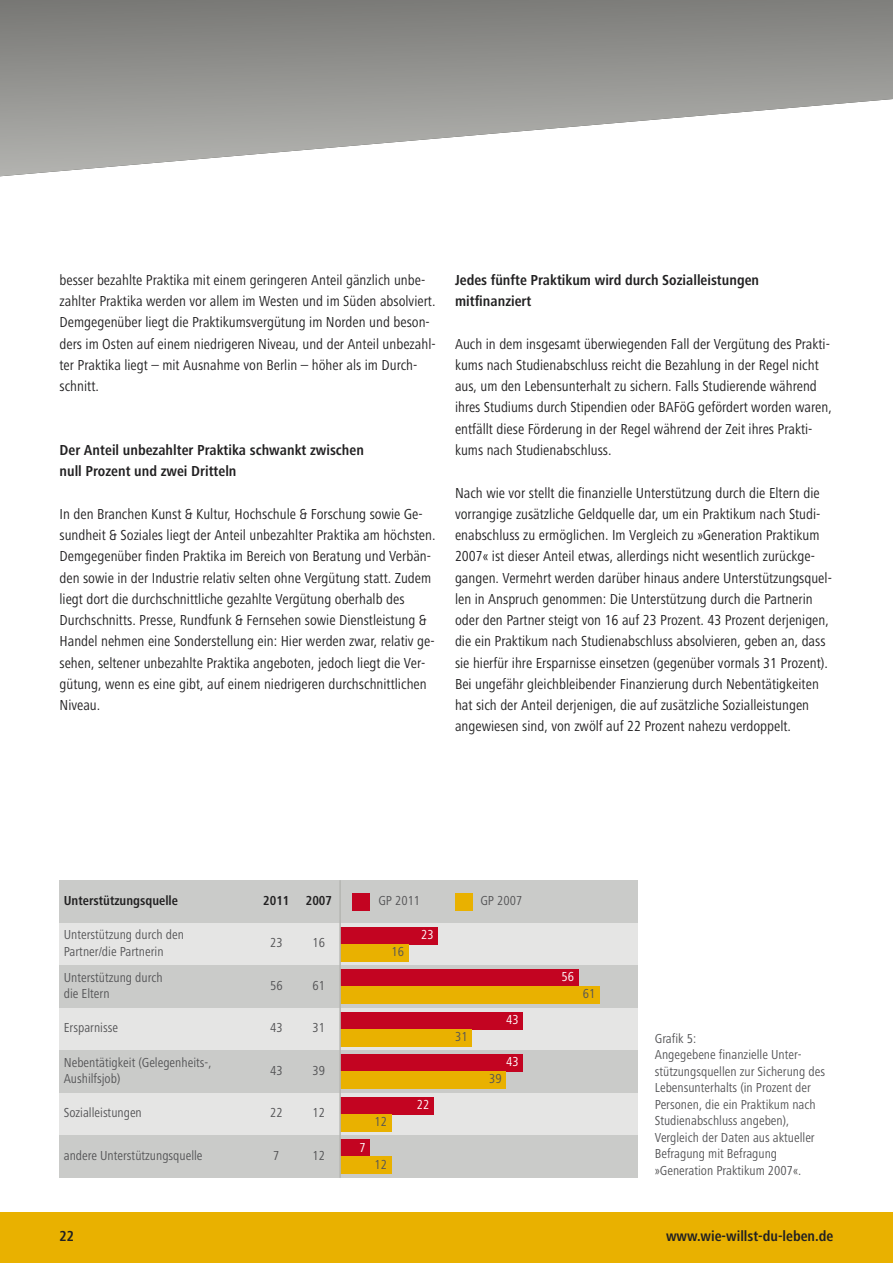
<style>
.page{position:relative;width:893px;height:1263px;background:#fff}
.page>*{position:absolute;margin:0;border:0;box-sizing:border-box;transform-origin:0 0}
.t1{font:condensed 15px/21.3px "Frutiger Next LT";color:#222122}
.t2{font:700 condensed 15px/21.3px "Frutiger Next LT";color:#222122}
.t3{font:condensed 13.5px/16.5px "Frutiger Next LT";color:#545456}
.t4{font:700 condensed 13.5px "Frutiger Next LT";color:#222122}
.t5{font:condensed 13.5px "Frutiger Next LT";color:#fff}
</style>
<div class="page">
<div style="left:0;top:1212px;width:893px;height:51px;background:#e9b100"></div>
<svg style="left:0;top:0;width:893px;height:177px"></svg>
<div style="left:60px;top:901px;width:578px;height:256px;background:#e5e5e4"></div>
<div style="left:60px;top:880px;width:578px;height:43px;background:#cacbc9"></div>
<div style="left:60px;top:965px;width:578px;height:43px;background:#cacbc9"></div>
<div style="left:60px;top:1050px;width:578px;height:43px;background:#cacbc9"></div>
<div style="left:60px;top:1135px;width:578px;height:43px;background:#cacbc9"></div>
<div style="left:340px;top:927px;width:98px;height:17px;background:#c30421"></div>
<div style="left:340px;top:944px;width:68px;height:17px;background:#e9b100"></div>
<div style="left:340px;top:969px;width:238px;height:17px;background:#c30421"></div>
<div style="left:340px;top:986px;width:260px;height:17px;background:#e9b100"></div>
<div style="left:340px;top:1012px;width:183px;height:17px;background:#c30421"></div>
<div style="left:340px;top:1029px;width:132px;height:17px;background:#e9b100"></div>
<div style="left:340px;top:1054px;width:183px;height:17px;background:#c30421"></div>
<div style="left:340px;top:1071px;width:166px;height:17px;background:#e9b100"></div>
<div style="left:340px;top:1097px;width:94px;height:17px;background:#c30421"></div>
<div style="left:340px;top:1114px;width:51px;height:17px;background:#e9b100"></div>
<div style="left:340px;top:1140px;width:30px;height:17px;background:#c30421"></div>
<div style="left:340px;top:1157px;width:51px;height:17px;background:#e9b100"></div>
<div style="left:353px;top:893px;width:17px;height:17px;background:#c30421"></div>
<div style="left:455px;top:893px;width:17px;height:17px;background:#e9b100"></div>
<hr style="left:339px;top:880px;width:2px;height:298px;background:#b5b6b2">
<p class="t1" style="left:60px;top:271px;width:378px">besser bezahlte Praktika mit einem geringeren Anteil gänzlich unbe&shy;zahlter Praktika werden vor allem im Westen und im Süden absolviert.<br>Demgegenüber liegt die Praktikumsvergütung im Norden und beson&shy;ders im Osten auf einem niedrigeren Niveau, und der Anteil unbezahl&shy;ter Praktika liegt – mit Ausnahme von Berlin – höher als im Durch&shy;schnitt.</p>
<p class="t2" style="left:60px;top:441px;width:306px">Der Anteil unbezahlter Praktika schwankt zwischen null Prozent und zwei Dritteln</p>
<p class="t1" style="left:60px;top:505px;width:378px">In den Branchen Kunst &amp; Kultur, Hochschule &amp; Forschung sowie Ge&shy;sundheit &amp; Soziales liegt der Anteil unbezahlter Praktika am höchsten.<br>Demgegenüber finden Praktika im Bereich von Beratung und Verbän&shy;den sowie in der Industrie relativ selten ohne Vergütung statt. Zudem liegt dort die durchschnittliche gezahlte Vergütung oberhalb des Durchschnitts. Presse, Rundfunk &amp; Fernsehen sowie Dienstleistung &amp; Handel nehmen eine Sonderstellung ein: Hier werden zwar, relativ ge&shy;sehen, seltener unbezahlte Praktika angeboten, jedoch liegt die Ver&shy;gütung, wenn es eine gibt, auf einem niedrigeren durchschnittlichen Niveau.</p>
<p class="t2" style="left:455px;top:271px;width:306px">Jedes fünfte Praktikum wird durch Sozialleistungen mitfinanziert</p>
<p class="t1" style="left:455px;top:335px;width:378px">Auch in dem insgesamt überwiegenden Fall der Vergütung des Prakti&shy;kums nach Studienabschluss reicht die Bezahlung in der Regel nicht aus, um den Lebensunterhalt zu sichern. Falls Studierende während ihres Studiums durch Stipendien oder BAFöG gefördert worden waren, entfällt diese Förderung in der Regel während der Zeit ihres Prakti&shy;kums nach Studienabschluss.</p>
<p class="t1" style="left:455px;top:483px;width:378px">Nach wie vor stellt die finanzielle Unterstützung durch die Eltern die vorrangige zusätzliche Geldquelle dar, um ein Praktikum nach Studi&shy;enabschluss zu ermöglichen. Im Vergleich zu »Generation Praktikum 2007« ist dieser Anteil etwas, allerdings nicht wesentlich zurückge&shy;gangen. Vermehrt werden darüber hinaus andere Unterstützungsquel&shy;len in Anspruch genommen: Die Unterstützung durch die Partnerin oder den Partner steigt von 16 auf 23 Prozent. 43 Prozent derjenigen, die ein Praktikum nach Studienabschluss absolvieren, geben an, dass sie hierfür ihre Ersparnisse einsetzen (gegenüber vormals 31 Prozent).<br>Bei ungefähr gleichbleibender Finanzierung durch Nebentätigkeiten hat sich der Anteil derjenigen, die auf zusätzliche Sozialleistungen angewiesen sind, von zwölf auf 22 Prozent nahezu verdoppelt.</p>
<p class="t4" style="left:64px;top:896px;width:116px">Unterstützungsquelle</p>
<p class="t3" style="left:64px;top:928px;width:122px">Unterstützung durch den<br>Partner/die Partnerin</p>
<p class="t3" style="left:64px;top:970px;width:100px">Unterstützung durch die Eltern</p>
<p class="t3" style="left:64px;top:1021px;width:56px">Ersparnisse</p>
<p class="t3" style="left:64px;top:1055px;width:149px">Nebentätigkeit (Gelegenheits-,<br>Aushilfsjob)</p>
<p class="t3" style="left:64px;top:1106px;width:80px">Sozialleistungen</p>
<p class="t3" style="left:64px;top:1149px;width:140px">andere Unterstützungsquelle</p>
<p class="t4" style="left:263px;top:896px;width:70px">2011 2007</p>
<p class="t3" style="left:270px;top:936px;width:14px">23</p>
<p class="t3" style="left:313px;top:936px;width:14px">16</p>
<p class="t3" style="left:270px;top:978px;width:14px">56</p>
<p class="t3" style="left:313px;top:978px;width:14px">61</p>
<p class="t3" style="left:270px;top:1021px;width:14px">43</p>
<p class="t3" style="left:313px;top:1021px;width:14px">31</p>
<p class="t3" style="left:270px;top:1064px;width:14px">43</p>
<p class="t3" style="left:313px;top:1064px;width:14px">39</p>
<p class="t3" style="left:270px;top:1106px;width:14px">22</p>
<p class="t3" style="left:313px;top:1106px;width:14px">12</p>
<p class="t3" style="left:273px;top:1149px;width:8px">7</p>
<p class="t3" style="left:313px;top:1149px;width:14px">12</p>
<p class="t3" style="left:378px;top:893px;width:43px">GP 2011</p>
<p class="t3" style="left:480px;top:893px;width:43px">GP 2007</p>
<p class="t3" style="left:391px;top:944px;width:14px">16</p>
<p class="t5" style="left:421px;top:930px;width:14px">23</p>
<p class="t5" style="left:359px;top:1142px;width:8px">7</p>
<p class="t3" style="left:374px;top:1115px;width:14px">12</p>
<p class="t3" style="left:374px;top:1157px;width:14px">12</p>
<p class="t5" style="left:417px;top:1100px;width:14px">22</p>
<p class="t3" style="left:455px;top:1030px;width:14px">31</p>
<p class="t5" style="left:506px;top:1015px;width:14px">43</p>
<p class="t5" style="left:506px;top:1057px;width:14px">43</p>
<p class="t3" style="left:489px;top:1072px;width:14px">39</p>
<p class="t5" style="left:561px;top:972px;width:14px">56</p>
<p class="t3" style="left:583px;top:987px;width:14px">61</p>
<p class="t3" style="left:655px;top:1031px;width:172px">Grafik 5:<br>Angegebene finanzielle Unter&shy;stützungsquellen zur Sicherung des<br>Lebensunterhalts (in Prozent der<br>Personen, die ein Praktikum nach<br>Studienabschluss angeben),<br>Vergleich der Daten aus aktueller<br>Befragung mit Befragung »Generation Praktikum 2007«.</p>
<p class="t2" style="left:60px;top:1227px;width:16px">22</p>
<p class="t2" style="left:666px;top:1227px;width:169px">www.wie-willst-du-leben.de</p>
</div>
